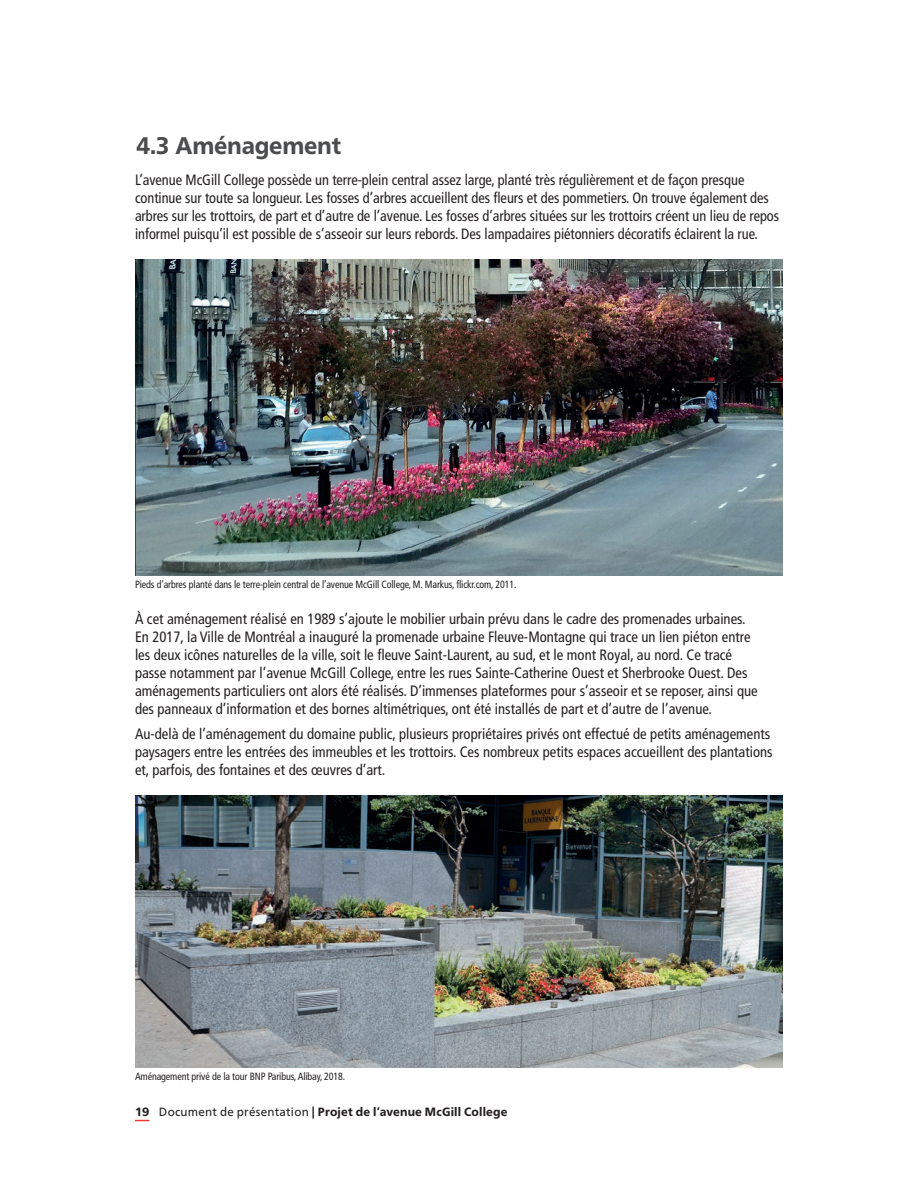
<style>
.page{position:relative;width:918px;height:1188px;background:#fff}
.page>*{position:absolute;margin:0;border:0;box-sizing:border-box;transform-origin:0 0}
.t1{font:800 24px "Frutiger Neue LT Pro";letter-spacing:-.01em;color:#4b4c4d;scale:.95 1}
.t2{font:condensed 15px/18px "Frutiger";color:#231f20}
.t3{font:condensed 15px/18px "Frutiger";color:#231f20;scale:.96 1}
.t4{font:800 12px "Frutiger Neue LT Pro";letter-spacing:.015em;color:#231f20}
.t5{font:condensed 10.5px "Frutiger";letter-spacing:-.01em;color:#231f20;scale:.95 1}
.s1{font-weight:400}
</style>
<div class="page">
<svg style="left:135px;top:1120px;width:14px;height:1px"></svg>
<img style="left:135px;top:260px;width:648px;height:316px">
<img style="left:135px;top:795px;width:648px;height:273px">
<h1 class="t1" style="left:136px;top:131px;width:217px">4.3 Aménagement</h1>
<p class="t3" style="left:135px;top:171px;width:672px">L’avenue McGill College possède un terre-plein central assez large, planté très régulièrement et de façon presque continue sur toute sa longueur. Les fosses d’arbres accueillent des fleurs et des pommetiers. On trouve également des arbres sur les trottoirs, de part et d’autre de l’avenue. Les fosses d’arbres situées sur les trottoirs créent un lieu de repos informel puisqu’il est possible de s’asseoir sur leurs rebords. Des lampadaires piétonniers décoratifs éclairent la rue.</p>
<p class="t5" style="left:135px;top:578px;width:403px">Pieds d’arbres planté dans le terre-plein central de l’avenue McGill College, M. Markus, flickr.com, 2011.</p>
<p class="t2" style="left:135px;top:610px;width:624px">À cet aménagement réalisé en 1989 s’ajoute le mobilier urbain prévu dans le cadre des promenades urbaines.<br>En 2017, la Ville de Montréal a inauguré la promenade urbaine Fleuve-Montagne qui trace un lien piéton entre les deux icônes naturelles de la ville, soit le fleuve Saint-Laurent, au sud, et le mont Royal, au nord. Ce tracé passe notamment par l’avenue McGill College, entre les rues Sainte-Catherine Ouest et Sherbrooke Ouest. Des aménagements particuliers ont alors été réalisés. D’immenses plateformes pour s’asseoir et se reposer, ainsi que des panneaux d’information et des bornes altimétriques, ont été installés de part et d’autre de l’avenue.</p>
<p class="t2" style="left:135px;top:724px;width:639px">Au-delà de l’aménagement du domaine public, plusieurs propriétaires privés ont effectué de petits aménagements paysagers entre les entrées des immeubles et les trottoirs. Ces nombreux petits espaces accueillent des plantations et, parfois, des fontaines et des œuvres d’art.</p>
<p class="t5" style="left:135px;top:1070px;width:223px">Aménagement privé de la tour BNP Paribus, Alibay, 2018.</p>
<p class="t4" style="left:135px;top:1105px;width:374px">19 <span class="s1">Document de présentation</span> | Projet de l’avenue McGill College</p>
</div>
